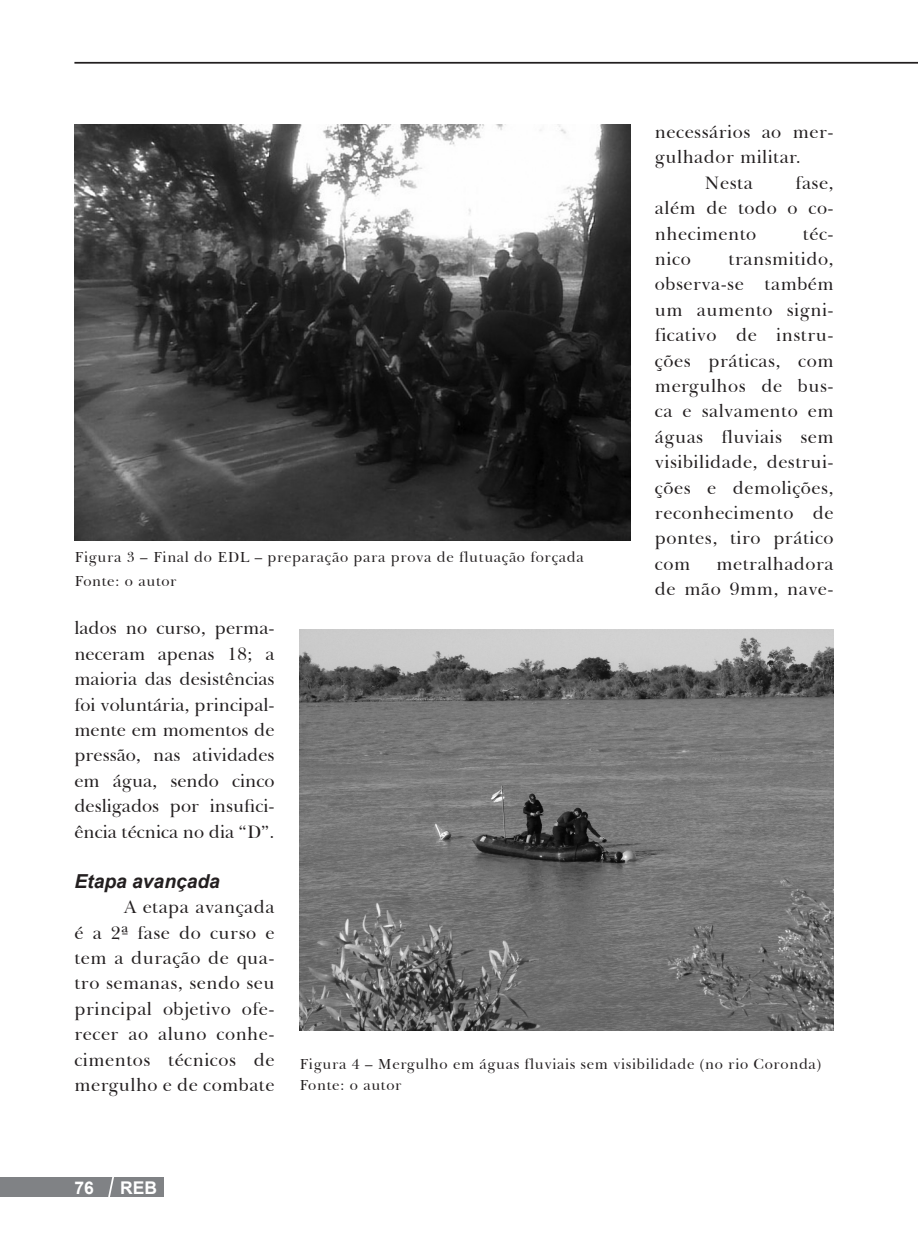
<style>
.page{position:relative;width:918px;height:1241px;background:#fff}
.page>*{position:absolute;margin:0;border:0;box-sizing:border-box;transform-origin:0 0}
.t1{font:italic 700 19.25px "Arial";color:#231f20}
.t2{font:18.38px/25.4px "Baskerville BT";letter-spacing:.025em;color:#231f20;text-align:justify}
.t3{font:700 17.5px "Arial";color:#fff}
.t4{font:14.88px/24.2px "Baskerville BT";letter-spacing:.04em;color:#231f20}
</style>
<div class="page">
<div style="left:0;top:1177px;width:164px;height:19px;background:#808285"></div>
<svg style="left:107px;top:1177px;width:10px;height:20px"></svg>
<hr style="left:74px;top:62px;width:844px;height:2px;background:#231f20">
<img style="left:74px;top:124px;width:556px;height:416px">
<img style="left:299px;top:629px;width:534px;height:400px">
<p class="t4" style="left:74px;top:544px;width:511px">Figura 3 – Final do EDL – preparação para prova de flutuação forçada<br>Fonte: o autor</p>
<p class="t2" style="left:655px;top:119px;width:180px">necessários ao mer-</p>
<p class="t2" style="left:655px;top:144px;width:147px">gulhador militar.</p>
<p class="t2" style="left:704px;top:169px;width:50px">Nesta</p>
<p class="t2" style="left:655px;top:169px;width:180px;text-indent:141px">fase, além de todo o co&shy;nhecimento</p>
<p class="t2" style="left:803px;top:220px;width:32px">téc-</p>
<p class="t2" style="left:655px;top:245px;width:180px;text-indent:74px">transmitido, observa-se também um aumento signi&shy;ficativo de instru&shy;ções práticas, com mergulhos de bus&shy;ca e salvamento em águas fluviais sem visibilidade, destrui&shy;ções e demolições, reconhecimento de pontes, tiro prático com</p>
<p class="t2" style="left:655px;top:245px;width:37px">nico</p>
<p class="t2" style="left:655px;top:550px;width:180px;text-align:right">metralhadora<br>de mão 9mm, nave-</p>
<p class="t2" style="left:74px;top:615px;width:202px">lados no curso, perma&shy;neceram apenas 18; a maioria das desistências foi voluntária, principal&shy;mente em momentos de pressão, nas atividades em água, sendo cinco desligados por insufici&shy;ência técnica no dia “D”.</p>
<p class="t1" style="left:74px;top:868px;width:147px">Etapa avançada</p>
<p class="t2" style="left:74px;top:893px;width:202px;text-indent:50px">A etapa avançada é a 2ª fase do curso e tem a duração de qua&shy;tro semanas, sendo seu principal objetivo ofe&shy;recer ao aluno conhe&shy;cimentos técnicos de mergulho e de combate</p>
<p class="t4" style="left:299px;top:1052px;width:523px;line-height:21.7px">Figura 4 – Mergulho em águas fluviais sem visibilidade (no rio Coronda)<br>Fonte: o autor</p>
<p class="t3" style="left:74px;top:1175px;width:21px">76</p>
<p class="t3" style="left:120px;top:1175px;width:38px">REB</p>
</div>
